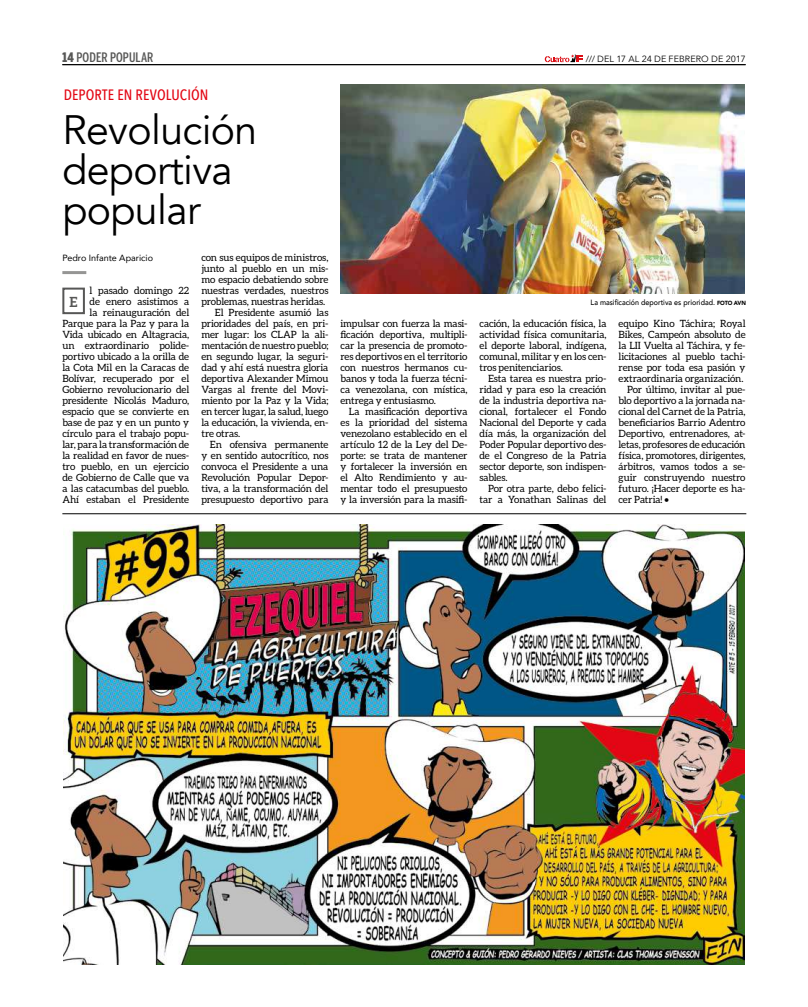
<style>
.page{position:relative;width:808px;height:1007px;background:#fff}
.page>*{position:absolute;margin:0;border:0;box-sizing:border-box;transform-origin:0 0}
.t1{font:41px/40px "Avenir";letter-spacing:-.015em;color:#000}
.t2{font:500 15px "Avenir Next Condensed";letter-spacing:.005em;color:#e30613}
.t3{font:700 14px "Aleo";color:#575756}
.t4{font:500 13px "Benton Sans Comp";letter-spacing:.01em;color:#575756}
.t5{font:10px/11px "Aleo";letter-spacing:-.01em;color:#000;text-align:justify}
.t6{font:9px "Avenir Next";letter-spacing:.005em;color:#000}
.t7{font:9px "Avenir";color:#000}
.t8{font:500 7.6px "Avenir";color:#000;scale:.94 1}
.s1{font-weight:900}
.s2{font-weight:900;font-size:6px}
</style>
<div class="page">
<svg style="left:545px;top:54px;width:38px;height:8px"></svg>
<hr style="left:62px;top:64px;width:684px;height:1px;background:#000">
<img style="left:64px;top:524px;width:680px;height:440px">
<hr style="left:62px;top:513px;width:684px;height:1px;background:#000">
<hr style="left:62px;top:271px;width:24px;height:3px;background:#575756">
<img style="left:341px;top:85px;width:403px;height:209px">
<div style="left:62px;top:287px;width:23px;height:27px;border:2px solid #575756"></div>
<h3 class="t4" style="left:62px;top:50px;width:93px"><span class="s1">14</span> PODER POPULAR</h3>
<p class="t6" style="left:586px;top:51px;width:161px">/// DEL 17 AL 24 DE FEBRERO DE 2017</p>
<h2 class="t2" style="left:64px;top:86px;width:146px">DEPORTE EN REVOLUCIÓN</h2>
<h1 class="t1" style="left:62px;top:110px;width:196px">Revolución deportiva popular</h1>
<p class="t7" style="left:62px;top:250px;width:92px">Pedro Infante Aparicio</p>
<p class="t5" style="left:62px;top:284px;width:128px;text-align:right">l pasado domingo 22<br>de enero asistimos a<br>la reinauguración del<br>Parque para la Paz y para la<br>Vida ubicado en Altagracia, un extraordinario polide&shy;portivo ubicado a la orilla de la Cota Mil en la Caracas de<br>Bolívar, recuperado por el<br>Gobierno revolucionario del presidente Nicolás Maduro, espacio que se convierte en base de paz y en un punto y círculo para el trabajo popu&shy;lar, para la transformación de la realidad en favor de nues&shy;tro pueblo, en un ejercicio de Gobierno de Calle que va a las catacumbas del pueblo.<br>Ahí estaban el Presidente</p>
<p class="t5" style="left:201px;top:251px;width:129px">con sus equipos de ministros,</p>
<p class="t5" style="left:201px;top:262px;width:129px">junto al pueblo en un mis-</p>
<p class="t5" style="left:201px;top:273px;width:129px">mo espacio debatiendo sobre</p>
<p class="t5" style="left:201px;top:284px;width:129px">nuestras verdades, nuestros</p>
<p class="t5" style="left:201px;top:295px;width:125px">problemas, nuestras heridas.</p>
<p class="t5" style="left:215px;top:306px;width:115px">El Presidente asumió las</p>
<p class="t5" style="left:201px;top:317px;width:129px">prioridades del país, en pri-</p>
<p class="t5" style="left:201px;top:328px;width:129px">mer lugar: los CLAP la ali-</p>
<p class="t5" style="left:201px;top:339px;width:129px">mentación de nuestro pueblo;</p>
<p class="t5" style="left:201px;top:350px;width:129px">en segundo lugar, la seguri-</p>
<p class="t5" style="left:201px;top:361px;width:129px">dad y ahí está nuestra gloria</p>
<p class="t5" style="left:201px;top:372px;width:129px">deportiva Alexander Mimou</p>
<p class="t5" style="left:201px;top:383px;width:129px">Vargas al frente del Movi-</p>
<p class="t5" style="left:201px;top:394px;width:129px">miento por la Paz y la Vida;</p>
<p class="t5" style="left:201px;top:405px;width:128px">en tercer lugar, la salud, luego</p>
<p class="t5" style="left:201px;top:416px;width:129px">la educación, la vivienda, en-</p>
<p class="t5" style="left:201px;top:427px;width:40px">tre otras.</p>
<p class="t5" style="left:210px;top:438px;width:120px">En ofensiva permanente</p>
<p class="t5" style="left:201px;top:449px;width:129px">y en sentido autocrítico, nos</p>
<p class="t5" style="left:201px;top:460px;width:128px">convoca el Presidente a una</p>
<p class="t5" style="left:201px;top:471px;width:129px">Revolución Popular Depor-</p>
<p class="t5" style="left:201px;top:482px;width:129px">tiva, a la transformación del</p>
<p class="t5" style="left:201px;top:493px;width:129px">presupuesto deportivo para</p>
<h3 class="t3" style="left:70px;top:293px;width:10px">E</h3>
<p class="t5" style="left:340px;top:317px;width:129px">impulsar con fuerza la masi&shy;ficación deportiva, multipli&shy;car la presencia de promoto&shy;res deportivos en el territorio con nuestros hermanos cu&shy;banos y toda la fuerza técni&shy;ca venezolana, con mística, entrega y entusiasmo.</p>
<p class="t5" style="left:340px;top:405px;width:129px;text-indent:8px">La masificación deportiva es la prioridad del sistema venezolano establecido en el artículo 12 de la Ley del De&shy;porte: se trata de mantener y fortalecer la inversión en el Alto Rendimiento y au&shy;mentar todo el presupuesto y la inversión para la masifi-</p>
<p class="t8" style="left:591px;top:295px;width:167px">La masificación deportiva es prioridad. <span class="s2">FOTO AVN</span></p>
<p class="t5" style="left:479px;top:317px;width:129px">cación, la educación física, la actividad física comunitaria, el deporte laboral, indígena, comunal, militar y en los cen&shy;tros penitenciarios.</p>
<p class="t5" style="left:479px;top:372px;width:129px;text-indent:9px">Esta tarea es nuestra prio&shy;ridad y para eso la creación de la industria deportiva na&shy;cional, fortalecer el Fondo Nacional del Deporte y cada día más, la organización del Poder Popular deportivo des&shy;de el Congreso de la Patria sector deporte, son indispen&shy;sables.</p>
<p class="t5" style="left:479px;top:482px;width:129px;text-align:right">Por otra parte, debo felici&shy;tar a Yonathan Salinas del</p>
<p class="t5" style="left:618px;top:317px;width:129px">equipo Kino Táchira; Royal</p>
<p class="t5" style="left:618px;top:328px;width:129px">Bikes, Campeón absoluto de</p>
<p class="t5" style="left:618px;top:339px;width:129px">la LII Vuelta al Táchira, y fe-</p>
<p class="t5" style="left:618px;top:350px;width:129px">licitaciones al pueblo tachi-</p>
<p class="t5" style="left:618px;top:361px;width:129px">rense por toda esa pasión y</p>
<p class="t5" style="left:618px;top:372px;width:126px">extraordinaria organización.</p>
<p class="t5" style="left:627px;top:383px;width:120px">Por último, invitar al pue-</p>
<p class="t5" style="left:618px;top:394px;width:129px">blo deportivo a la jornada na-</p>
<p class="t5" style="left:618px;top:405px;width:128px">cional del Carnet de la Patria,</p>
<p class="t5" style="left:618px;top:416px;width:129px">beneficiarios Barrio Adentro</p>
<p class="t5" style="left:618px;top:427px;width:129px">Deportivo, entrenadores, at-</p>
<p class="t5" style="left:618px;top:438px;width:129px">letas, profesores de educación</p>
<p class="t5" style="left:618px;top:449px;width:129px">física, promotores, dirigentes,</p>
<p class="t5" style="left:618px;top:460px;width:129px">árbitros, vamos todos a se-</p>
<p class="t5" style="left:618px;top:471px;width:129px">guir construyendo nuestro</p>
<p class="t5" style="left:618px;top:482px;width:129px">futuro. ¡Hacer deporte es ha-</p>
<p class="t5" style="left:618px;top:493px;width:52px">cer Patria! •</p>
</div>
